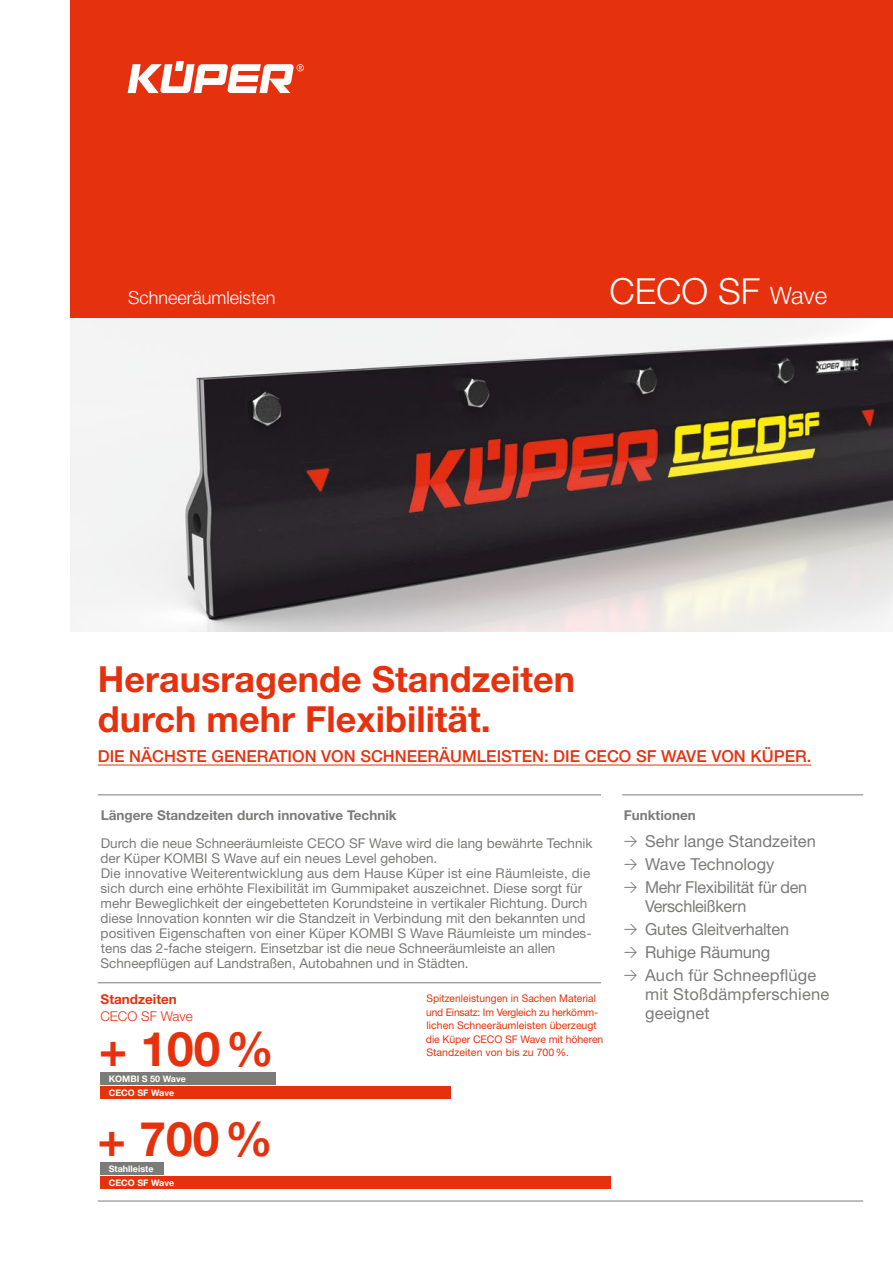
<style>
.page{position:relative;width:893px;height:1263px;background:#fff}
.page>*{position:absolute;margin:0;border:0;box-sizing:border-box;transform-origin:0 0}
.t1{font:700 47.7px "Helvetica Neue LT";color:#e6310e}
.t2{font:700 36px/39.8px "Helvetica Neue LT";color:#e6310e}
.t3{font:300 36px "Helvetica Neue LT";color:#fff}
.t4{font:300 18px "Helvetica Neue LT";color:#fff}
.t5{font:16.5px/23px "Helvetica Neue LT";color:#7b7b7a}
.t6{font:500 16.5px "Helvetica Neue LT";color:#e6310e}
.t7{font:13.5px/15px "Helvetica Neue LT";color:#7b7b7a}
.t8{font:700 13.5px "Helvetica Neue LT";color:#7b7b7a}
.t9{font:700 13.5px "Helvetica Neue LT";color:#e6310e}
.t10{font:300 13.5px "Helvetica Neue LT";color:#e6310e}
.t11{font:10.5px/13.5px "Helvetica Neue LT";color:#e6310e}
.t12{font:700 9px "Helvetica Neue LT";color:#fff}
.s1{font-size:24px}
.s2{font-family:"DIN";font-size:13.5px}
</style>
<div class="page">
<div style="left:70px;top:0;width:823px;height:319px;background:#e6310e"></div>
<svg style="left:128px;top:61px;width:176px;height:32px"></svg>
<hr style="left:98px;top:765px;width:713px;height:1px;background:#e6310e">
<hr style="left:98px;top:1201px;width:765px;height:1px;background:#7b7b7a">
<hr style="left:622px;top:794px;width:241px;height:1px;background:#7b7b7a">
<hr style="left:98px;top:794px;width:503px;height:1px;background:#7b7b7a">
<img style="left:70px;top:319px;width:823px;height:312px">
<div style="left:100px;top:1176px;width:510px;height:13px;background:#e6310e"></div>
<div style="left:100px;top:1162px;width:64px;height:13px;background:#7b7b7a"></div>
<div style="left:100px;top:1086px;width:351px;height:13px;background:#e6310e"></div>
<div style="left:100px;top:1072px;width:176px;height:13px;background:#7b7b7a"></div>
<hr style="left:98px;top:982px;width:503px;height:1px;background:#7b7b7a">
<h3 class="t4" style="left:128px;top:286px;width:149px">Schneeräumleisten</h3>
<h2 class="t3" style="left:609px;top:269px;width:219px">CECO SF <span class="s1">Wave</span></h2>
<h2 class="t2" style="left:98px;top:658px;width:479px">Herausragende Standzeiten durch mehr Flexibilität.</h2>
<p class="t6" style="left:98px;top:746px;width:715px">DIE NÄCHSTE GENERATION VON SCHNEERÄUMLEISTEN: DIE CECO SF WAVE VON KÜPER.</p>
<p class="t8" style="left:101px;top:807px;width:297px">Längere Standzeiten durch innovative Technik</p>
<p class="t7" style="left:100px;top:835px;width:494px">Durch die neue Schneeräumleiste CECO SF Wave wird die lang bewährte Technik der Küper KOMBI S Wave auf ein neues Level gehoben.<br>Die innovative Weiterentwicklung aus dem Hause Küper ist eine Räumleiste, die sich durch eine erhöhte Flexibilität im Gummipaket auszeichnet. Diese sorgt für mehr Beweglichkeit der eingebetteten Korundsteine in vertikaler Richtung. Durch diese Innovation konnten wir die Standzeit in Verbindung mit den bekannten und positiven Eigenschaften von einer Küper KOMBI S Wave Räumleiste um mindes&shy;tens das 2-fache steigern. Einsetzbar ist die neue Schneeräumleiste an allen Schneepflügen auf Landstraßen, Autobahnen und in Städten.</p>
<p class="t9" style="left:101px;top:991px;width:78px">Standzeiten</p>
<p class="t10" style="left:100px;top:1007px;width:94px">CECO SF Wave</p>
<h1 class="t1" style="left:99px;top:1019px;width:177px">+ 100%</h1>
<p class="t12" style="left:109px;top:1087px;width:67px">CECO SF Wave</p>
<p class="t12" style="left:109px;top:1073px;width:79px">KOMBI S 50 Wave</p>
<h1 class="t1" style="left:98px;top:1109px;width:177px">+ 700%</h1>
<p class="t12" style="left:109px;top:1177px;width:67px">CECO SF Wave</p>
<p class="t12" style="left:109px;top:1163px;width:46px">Stahlleiste</p>
<p class="t11" style="left:426px;top:991px;width:179px">Spitzenleistungen in Sachen Material und Einsatz: Im Vergleich zu herkömm&shy;lichen Schneeräumleisten überzeugt die Küper CECO SF Wave mit höheren Standzeiten von bis zu 700%.</p>
<p class="t8" style="left:624px;top:807px;width:74px">Funktionen</p>
<p class="t5" style="left:624px;top:830px;width:194px"><span class="s2">&gt;</span> Sehr lange Standzeiten <span class="s2">&gt;</span> Wave Technology<br><span class="s2">&gt;</span> Mehr Flexibilität für den</p>
<p class="t5" style="left:624px;top:894px;width:194px;text-indent:21px">Verschleißkern<br><span class="s2">&gt;</span> Gutes Gleitverhalten<br><span class="s2">&gt;</span> Ruhige Räumung<br><span class="s2">&gt;</span> Auch für Schneepflüge</p>
<p class="t5" style="left:645px;top:984px;width:186px;line-height:18.8px">mit Stoßdämpferschiene geeignet</p>
</div>
